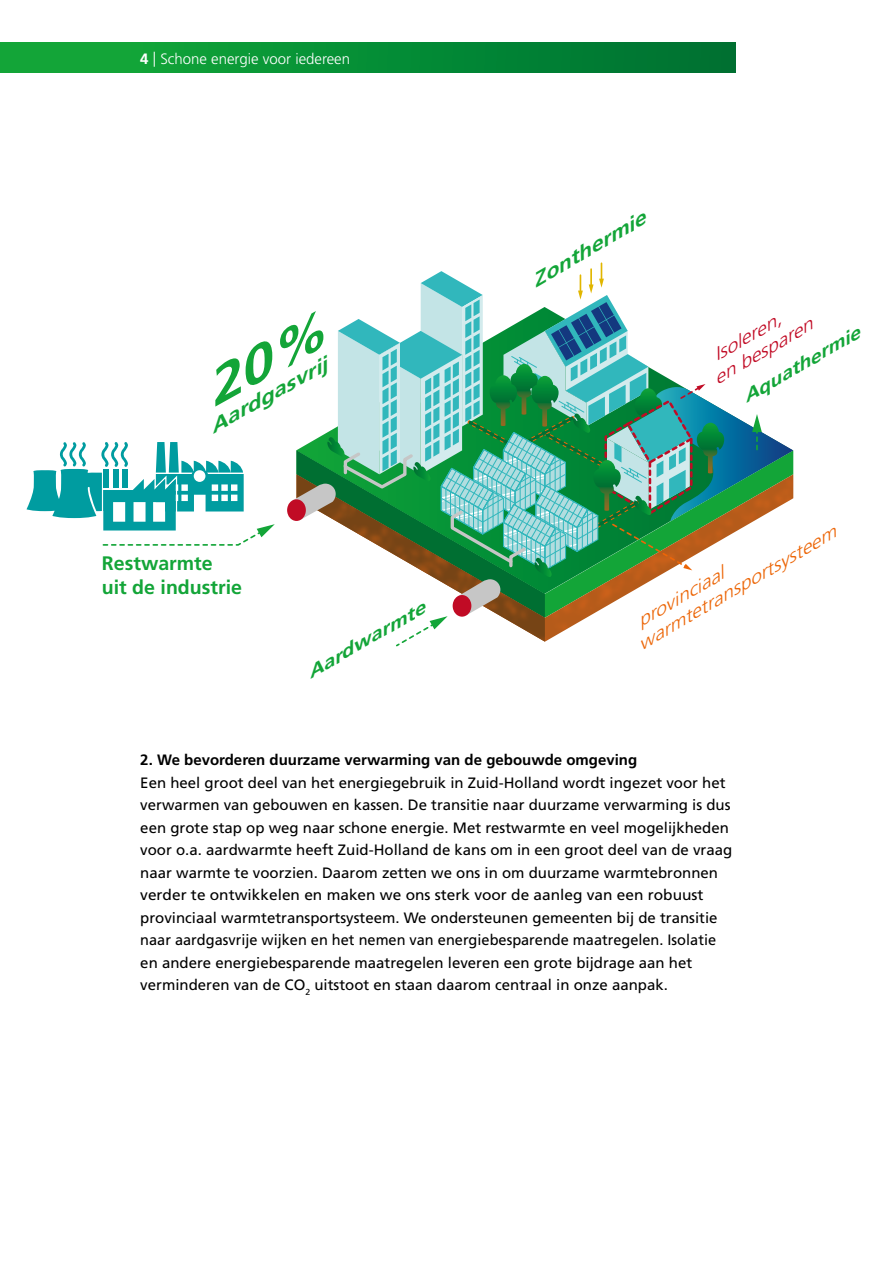
<style>
.page{position:relative;width:893px;height:1263px;background:#fff}
.page>*{position:absolute;margin:0;border:0;box-sizing:border-box;transform-origin:0 0}
.t1{font:700 19.5px/23.4px "Frutiger LT Std";color:#13a538}
.t2{font:italic 700 18.75px "Frutiger LT Std";color:#13a538;scale:1.31 1}
.t3{font:italic 700 18.75px "Frutiger LT Std";color:#13a538;scale:1.26 1}
.t4{font:italic 300 17.1px/20.2px "Frutiger LT Std";color:#ec6608;scale:1.26 1}
.t5{font:italic 300 17.1px/20.4px "Frutiger LT Std";color:#c10b25;scale:1.26 1}
.t6{font:italic 700 17.1px "Frutiger LT Std";color:#13a538;scale:1.26 1}
.t7{font:italic 700 16.95px "Frutiger LT Std";color:#13a538;scale:1.33 1}
._0_tekst{font:15px/22.5px "Frutiger LT Std";color:#000}
.Alineastijl_2{font:700 15px "Frutiger LT Std";color:#000}
.t8{font:300 15px "Frutiger LT Std";color:#fff}
.s1{font-weight:700}
</style>
<div class="page">
<div style="left:0;top:43px;width:736px;height:29px;background:linear-gradient(to right,#14ac39,#007032)"></div>
<svg style="left:27px;top:263px;width:766px;height:384px"></svg>
<p class="t8" style="left:140px;top:51px;width:211px"><span class="s1">4</span> | Schone energie voor iedereen</p>
<p class="t2" style="left:205px;top:418px;width:102px;rotate:-29deg">Aardgasvrij</p>
<p class="t1" style="left:102px;top:552px;width:142px">Restwarmte uit de industrie</p>
<p class="t7" style="left:302px;top:665px;width:102px;rotate:-30deg">Aardwarmte</p>
<p class="t3" style="left:527px;top:272px;width:104px;rotate:-30deg">Zonthermie</p>
<p class="t5" style="left:699px;top:353px;width:90px;text-indent:11px;rotate:-30deg">Isoleren, en besparen</p>
<p class="t6" style="left:738px;top:389px;width:107px;rotate:-30deg">Aquathermie</p>
<p class="t4" style="left:623px;top:619px;width:182px;text-indent:11px;rotate:-30deg">provinciaal warmtetransportsysteem</p>
<h3 class="Alineastijl_2" style="left:140px;top:751px;width:498px">2. We bevorderen duurzame verwarming van de gebouwde omgeving</h3>
<p class="_0_tekst" style="left:140px;top:771px;width:593px">Een heel groot deel van het energiegebruik in Zuid-Holland wordt ingezet voor het verwarmen van gebouwen en kassen. De transitie naar duurzame verwarming is dus een grote stap op weg naar schone energie. Met restwarmte en veel mogelijkheden voor o.a. aardwarmte heeft Zuid-Holland de kans om in een groot deel van de vraag naar warmte te voorzien. Daarom zetten we ons in om duurzame warmtebronnen verder te ontwikkelen en maken we ons sterk voor de aanleg van een robuust provinciaal warmtetransportsysteem. We ondersteunen gemeenten bij de transitie naar aardgasvrije wijken en het nemen van energiebesparende maatregelen. Isolatie en andere energiebesparende maatregelen leveren een grote bijdrage aan het verminderen van de CO<sub>2</sub> uitstoot en staan daarom centraal in onze aanpak.</p>
</div>
